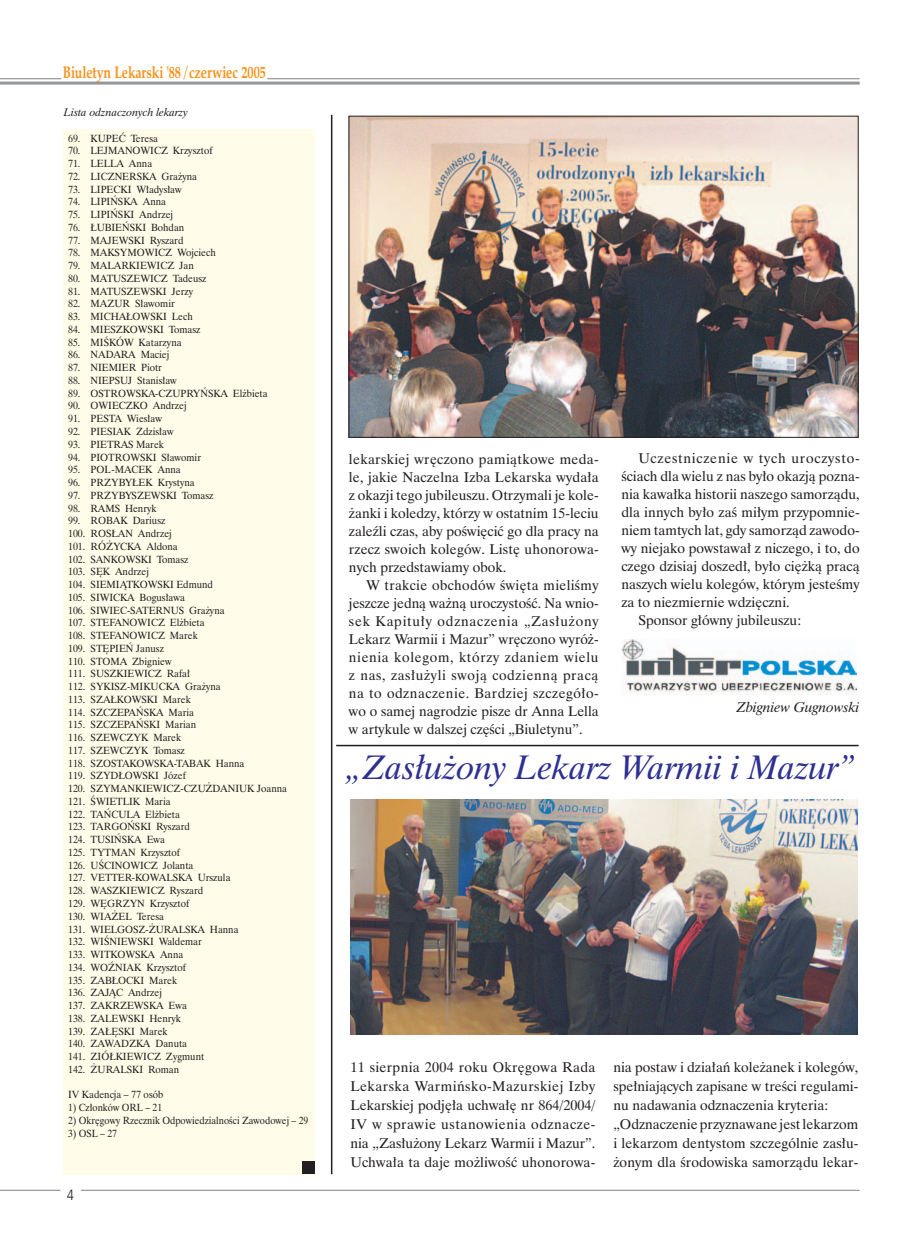
<style>
.page{position:relative;width:915px;height:1255px;background:#fff}
.page>*{position:absolute;margin:0;border:0;box-sizing:border-box;transform-origin:0 0}
.t1{font:italic 32.25px "Dutch 801 Rm PL";color:#2e3092}
.t2{font:700 16.5px "Zapf Calligr PL";letter-spacing:-.005em;color:#f7931d;scale:.75 1}
.t3{font:15px "Humnst 777 Lt Cn EU";color:#231f20}
.t4{font:13.5px/18px "Dutch 801 Rm PL";color:#231f20;text-align:justify}
.t5{font:13.5px "Dutch 801 Rm PL";letter-spacing:.055em;color:#231f20}
.t6{font:italic 13.5px "Dutch 801 Rm PL";color:#231f20}
.t7{font:italic 10.5px "Dutch 801 Rm PL";color:#231f20}
.t8{font:9.9px/12.8px "Dutch 801 Rm PL";color:#231f20;scale:.95 1}
.t9{font:9.9px "Dutch 801 Rm PL";color:#231f20;scale:.92 1}
</style>
<div class="page">
<hr style="left:0;top:1189px;width:60px;height:1px;background:#939598">
<hr style="left:81px;top:1189px;width:778px;height:1px;background:#939598">
<hr style="left:0;top:82px;width:859px;height:3px;background:#939598">
<hr style="left:0;top:78px;width:61px;height:1px;background:#939598">
<hr style="left:267px;top:78px;width:592px;height:1px;background:#939598">
<img style="left:621px;top:639px;width:235px;height:55px">
<div style="left:64px;top:129px;width:251px;height:1045px;background:#fffde9"></div>
<hr style="left:331px;top:115px;width:1px;height:1059px;background:#231f20">
<div style="left:302px;top:1161px;width:13px;height:13px;background:#231f20"></div>
<img style="left:350px;top:118px;width:506px;height:317px">
<div style="left:348px;top:116px;width:510px;height:321px;border:1px solid #231f20"></div>
<img style="left:350px;top:799px;width:507px;height:235px">
<hr style="left:336px;top:744px;width:522px;height:2px;background:#231f20">
<h2 class="t2" style="left:63px;top:62px;width:272px">Biuletyn Lekarski '88 / czerwiec 2005</h2>
<p class="t7" style="left:64px;top:106px;width:125px">Lista odznaczonych lekarzy</p>
<p class="t8" style="left:68px;top:132px;width:96px">69. KUPEĆ Teresa</p>
<p class="t8" style="left:68px;top:144px;width:153px">70. LEJMANOWICZ Krzysztof</p>
<p class="t8" style="left:68px;top:157px;width:90px">71. LELLA Anna</p>
<p class="t8" style="left:68px;top:170px;width:137px">72. LICZNERSKA Grażyna</p>
<p class="t8" style="left:68px;top:183px;width:121px">73. LIPECKI Władysław</p>
<p class="t8" style="left:68px;top:195px;width:105px">74. LIPIŃSKA Anna</p>
<p class="t8" style="left:68px;top:208px;width:112px">75. LIPIŃSKI Andrzej</p>
<p class="t8" style="left:68px;top:221px;width:124px">76. ŁUBIEŃSKI Bohdan</p>
<p class="t8" style="left:68px;top:234px;width:123px">77. MAJEWSKI Ryszard</p>
<p class="t8" style="left:68px;top:246px;width:157px">78. MAKSYMOWICZ Wojciech</p>
<p class="t8" style="left:68px;top:259px;width:134px">79. MALARKIEWICZ Jan</p>
<p class="t8" style="left:68px;top:272px;width:147px">80. MATUSZEWICZ Tadeusz</p>
<p class="t8" style="left:68px;top:285px;width:133px">81. MATUSZEWSKI Jerzy</p>
<p class="t8" style="left:68px;top:297px;width:114px">82. MAZUR Sławomir</p>
<p class="t8" style="left:68px;top:310px;width:133px">83. MICHAŁOWSKI Lech</p>
<p class="t8" style="left:68px;top:323px;width:141px">84. MIESZKOWSKI Tomasz</p>
<p class="t8" style="left:68px;top:336px;width:121px">85. MIŚKÓW Katarzyna</p>
<p class="t8" style="left:68px;top:348px;width:108px">86. NADARA Maciej</p>
<p class="t8" style="left:68px;top:361px;width:100px">87. NIEMIER Piotr</p>
<p class="t8" style="left:68px;top:374px;width:116px">88. NIEPSUJ Stanisław</p>
<p class="t8" style="left:68px;top:387px;width:211px">89. OSTROWSKA-CZUPRYŃSKA Elżbieta</p>
<p class="t8" style="left:68px;top:399px;width:126px">90. OWIECZKO Andrzej</p>
<p class="t8" style="left:68px;top:412px;width:100px">91. PESTA Wiesław</p>
<p class="t8" style="left:68px;top:425px;width:113px">92. PIESIAK Zdzisław</p>
<p class="t8" style="left:68px;top:438px;width:102px">93. PIETRAS Marek</p>
<p class="t8" style="left:68px;top:450px;width:141px">94. PIOTROWSKI Sławomir</p>
<p class="t8" style="left:68px;top:463px;width:120px">95. POL-MACEK Anna</p>
<p class="t8" style="left:68px;top:476px;width:135px">96. PRZYBYŁEK Krystyna</p>
<p class="t8" style="left:68px;top:489px;width:154px">97. PRZYBYSZEWSKI Tomasz</p>
<p class="t8" style="left:68px;top:501px;width:95px">98. RAMS Henryk</p>
<p class="t8" style="left:68px;top:514px;width:232px">99. ROBAK Dariusz<br>100. ROSŁAN Andrzej<br>101. RÓŻYCKA Aldona<br>102. SANKOWSKI Tomasz<br>103. SĘK Andrzej<br>104. SIEMIĄTKOWSKI Edmund<br>105. SIWICKA Bogusława<br>106. SIWIEC-SATERNUS Grażyna<br>107. STEFANOWICZ Elżbieta<br>108. STEFANOWICZ Marek<br>109. STĘPIEŃ Janusz<br>110. STOMA Zbigniew<br>111. SUSZKIEWICZ Rafał<br>112. SYKISZ-MIKUCKA Grażyna<br>113. SZAŁKOWSKI Marek<br>114. SZCZEPAŃSKA Maria<br>115. SZCZEPAŃSKI Marian<br>116. SZEWCZYK Marek<br>117. SZEWCZYK Tomasz<br>118. SZOSTAKOWSKA-TABAK Hanna<br>119. SZYDŁOWSKI Józef<br>120. SZYMANKIEWICZ-CZUŻDANIUK Joanna<br>121. ŚWIETLIK Maria<br>122. TAŃCULA Elżbieta<br>123. TARGOŃSKI Ryszard<br>124. TUSIŃSKA Ewa<br>125. TYTMAN Krzysztof<br>126. UŚCINOWICZ Jolanta<br>127. VETTER-KOWALSKA Urszula<br>128. WASZKIEWICZ Ryszard<br>129. WĘGRZYN Krzysztof<br>130. WIAŻEL Teresa<br>131. WIELGOSZ-ŻURALSKA Hanna<br>132. WIŚNIEWSKI Waldemar<br>133. WITKOWSKA Anna<br>134. WOŹNIAK Krzysztof<br>135. ZABŁOCKI Marek<br>136. ZAJĄC Andrzej<br>137. ZAKRZEWSKA Ewa<br>138. ZALEWSKI Henryk<br>139. ZAŁĘSKI Marek<br>140. ZAWADZKA Danuta<br>141. ZIÓŁKIEWICZ Zygmunt<br>142. ŻURALSKI Roman</p>
<p class="t8" style="left:68px;top:1088px;width:102px">IV Kadencja – 77 osób</p>
<p class="t9" style="left:68px;top:1101px;width:104px">1) Członków ORL – 21</p>
<p class="t9" style="left:68px;top:1113px;width:262px">2) Okręgowy Rzecznik Odpowiedzialności Zawodowej – 29</p>
<p class="t9" style="left:68px;top:1126px;width:55px">3) OSL – 27</p>
<h3 class="t3" style="left:67px;top:1185px;width:9px">4</h3>
<p class="t4" style="left:349px;top:450px;width:251px">lekarskiej wręczono pamiątkowe meda&shy;le, jakie Naczelna Izba Lekarska wydała z okazji tego jubileuszu. Otrzymali je kole&shy;żanki i koledzy, którzy w ostatnim 15-leciu zaleźli czas, aby poświęcić go dla pracy na rzecz swoich kolegów. Listę uhonorowa&shy;nych przedstawiamy obok.</p>
<p class="t4" style="left:349px;top:576px;width:251px;text-indent:17px">W trakcie obchodów święta mieliśmy jeszcze jedną ważną uroczystość. Na wnio&shy;sek Kapituły odznaczenia „Zasłużony Lekarz Warmii i Mazur” wręczono wyróż&shy;nienia kolegom, którzy zdaniem wielu z nas, zasłużyli swoją codzienną pracą na to odznaczenie. Bardziej szczegóło&shy;wo o samej nagrodzie pisze dr Anna Lella w artykule w dalszej części „Biuletynu”.</p>
<h3 class="t5" style="left:638px;top:449px;width:223px">Uczestniczenie w tych uroczysto-</h3>
<h3 class="t4" style="left:621px;top:467px;width:240px">ściach dla wielu z nas było okazją pozna-</h3>
<h3 class="t4" style="left:621px;top:485px;width:240px">nia kawałka historii naszego samorządu,</h3>
<h3 class="t4" style="left:621px;top:503px;width:240px">dla innych było zaś miłym przypomnie-</h3>
<h3 class="t4" style="left:621px;top:521px;width:240px">niem tamtych lat, gdy samorząd zawodo-</h3>
<h3 class="t4" style="left:621px;top:539px;width:240px">wy niejako powstawał z niczego, i to, do</h3>
<h3 class="t4" style="left:621px;top:557px;width:240px">czego dzisiaj doszedł, było ciężką pracą</h3>
<h3 class="t4" style="left:621px;top:575px;width:240px">naszych wielu kolegów, którym jesteśmy</h3>
<h3 class="t4" style="left:621px;top:593px;width:170px">za to niezmiernie wdzięczni.</h3>
<h3 class="t4" style="left:638px;top:611px;width:164px">Sponsor główny jubileuszu:</h3>
<h3 class="t6" style="left:736px;top:698px;width:125px">Zbigniew Gugnowski</h3>
<h1 class="t1" style="left:347px;top:746px;width:507px">„Zasłużony Lekarz Warmii i Mazur”</h1>
<h3 class="t4" style="left:350px;top:1057px;width:246px;line-height:18.9px">11 sierpnia 2004 roku Okręgowa Rada Lekarska Warmińsko-Mazurskiej Izby Lekarskiej podjęła uchwałę nr 864/2004/ IV w sprawie ustanowienia odznacze&shy;nia „Zasłużony Lekarz Warmii i Mazur”.<br>Uchwała ta daje możliwość uhonorowa-</h3>
<p class="t4" style="left:613px;top:1057px;width:246px;line-height:18.9px;text-align:left">nia postaw i działań koleżanek i kolegów, spełniających zapisane w treści regulami&shy;nu nadawania odznaczenia kryteria: „Odznaczenie przyznawane jest lekarzom i lekarzom dentystom szczególnie zasłu&shy;żonym dla środowiska samorządu lekar-</p>
</div>
